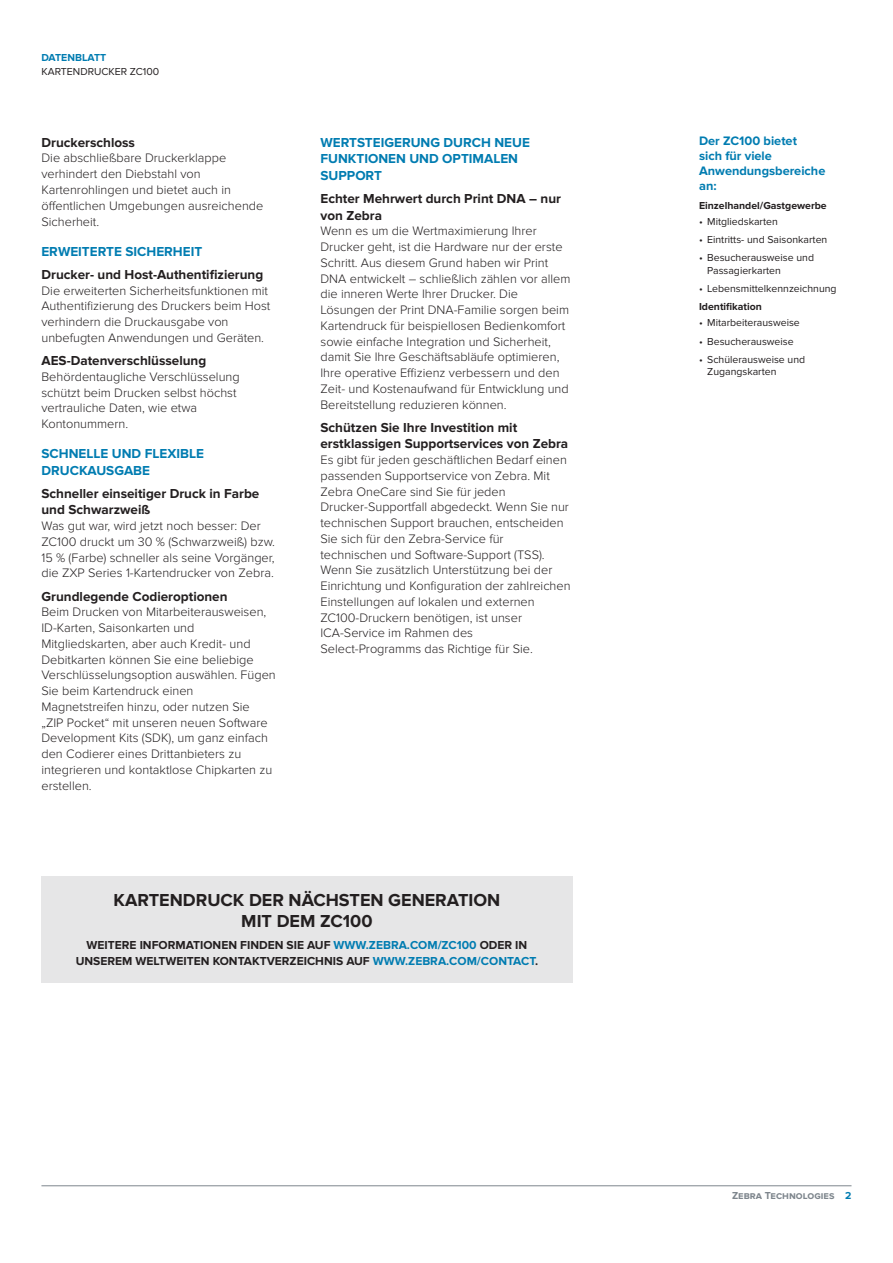
<style>
.page{position:relative;width:893px;height:1263px;background:#fff}
.page>*{position:absolute;margin:0;border:0;box-sizing:border-box;transform-origin:0 0}
.CTA-Call_To_Action{font:700 18px/21px "Proxima Nova";color:#231f20;text-align:center}
.Heading-4{font:700 13.5px/16.5px "Proxima Nova";color:#231f20}
.PILLAR{font:700 13.5px/16.5px "Proxima Nova";color:#007cb1}
.Body{font:700 13.5px "Proxima Nova";color:#007cb1}
.Body-2{font:300 12.75px/15.8px "Proxima Nova";color:#231f20}
.Head_Color-Sidebar{font:700 12.75px/15px "Proxima Nova";color:#007cb1}
.Call_to_Action{font:700 12px/15.3px "Proxima Nova";color:#231f20;text-align:center}
.t1{font:10.5px/12.8px "Proxima Nova";color:#231f20}
.Subhead-Sidebar{font:700 10.5px "Proxima Nova";color:#231f20}
.Footer_Right{font:700 10.5px "Proxima Nova";color:#7e868d}
.Collateral_Type{font:700 10.5px "Proxima Nova";color:#007cb1}
.s1{color:#007cb1}
</style>
<div class="page">
<hr style="left:41px;top:1185px;width:810px;height:1px;background:#7e868d">
<div style="left:41px;top:876px;width:531px;height:107px;background:#e6e6e7"></div>
<p class="Collateral_Type" style="left:41px;top:51px;width:66px">DATENBLATT</p>
<p class="t1" style="left:41px;top:66px;width:119px">KARTENDRUCKER ZC100</p>
<p class="Heading-4" style="left:41px;top:134px;width:95px">Druckerschloss</p>
<p class="Body-2" style="left:41px;top:151px;width:223px">Die abschließbare Druckerklappe verhindert den Diebstahl von<br>Kartenrohlingen und bietet auch in öffentlichen Umgebungen ausreichende<br>Sicherheit.</p>
<p class="Body" style="left:41px;top:243px;width:162px">ERWEITERTE SICHERHEIT</p>
<p class="Heading-4" style="left:41px;top:266px;width:223px">Drucker- und Host-Authentifizierung</p>
<p class="Body-2" style="left:41px;top:283px;width:230px">Die erweiterten Sicherheitsfunktionen mit Authentifizierung des Druckers beim Host verhindern die Druckausgabe von unbefugten Anwendungen und Geräten.</p>
<p class="Heading-4" style="left:41px;top:353px;width:166px">AES-Datenverschlüsselung</p>
<p class="Body-2" style="left:41px;top:369px;width:200px">Behördentaugliche Verschlüsselung schützt beim Drucken selbst höchst vertrauliche Daten, wie etwa<br>Kontonummern.</p>
<p class="PILLAR" style="left:41px;top:446px;width:164px">SCHNELLE UND FLEXIBLE<br>DRUCKAUSGABE</p>
<p class="Heading-4" style="left:41px;top:485px;width:219px">Schneller einseitiger Druck in Farbe und Schwarzweiß</p>
<p class="Body-2" style="left:41px;top:518px;width:235px">Was gut war, wird jetzt noch besser: Der ZC100 druckt um 30 % (Schwarzweiß) bzw.<br>15 % (Farbe) schneller als seine Vorgänger, die ZXP Series 1-Kartendrucker von Zebra.</p>
<p class="Heading-4" style="left:41px;top:588px;width:188px">Grundlegende Codieroptionen</p>
<p class="Body-2" style="left:41px;top:604px;width:236px">Beim Drucken von Mitarbeiterausweisen, ID-Karten, Saisonkarten und Mitgliedskarten, aber auch Kredit- und Debitkarten können Sie eine beliebige Verschlüsselungsoption auswählen. Fügen Sie beim Kartendruck einen Magnetstreifen hinzu, oder nutzen Sie<br>„ZIP Pocket“ mit unseren neuen Software Development Kits (SDK), um ganz einfach den Codierer eines Drittanbieters zu integrieren und kontaktlose Chipkarten zu erstellen.</p>
<p class="PILLAR" style="left:320px;top:134px;width:211px">WERTSTEIGERUNG DURCH NEUE<br>FUNKTIONEN UND OPTIMALEN<br>SUPPORT</p>
<p class="Heading-4" style="left:320px;top:191px;width:242px">Echter Mehrwert durch Print DNA – nur von Zebra</p>
<p class="Body-2" style="left:320px;top:223px;width:251px">Wenn es um die Wertmaximierung Ihrer Drucker geht, ist die Hardware nur der erste Schritt. Aus diesem Grund haben wir Print DNA entwickelt – schließlich zählen vor allem die inneren Werte Ihrer Drucker. Die Lösungen der Print DNA-Familie sorgen beim Kartendruck für beispiellosen Bedienkomfort sowie einfache Integration und Sicherheit, damit Sie Ihre Geschäftsabläufe optimieren, Ihre operative Effizienz verbessern und den Zeit- und Kostenaufwand für Entwicklung und Bereitstellung reduzieren können.</p>
<p class="Heading-4" style="left:320px;top:419px;width:249px">Schützen Sie Ihre Investition mit erstklassigen Supportservices von Zebra</p>
<p class="Body-2" style="left:320px;top:452px;width:252px">Es gibt für jeden geschäftlichen Bedarf einen passenden Supportservice von Zebra. Mit Zebra OneCare sind Sie für jeden Drucker-Supportfall abgedeckt. Wenn Sie nur technischen Support brauchen, entscheiden Sie sich für den Zebra-Service für technischen und Software-Support (TSS).<br>Wenn Sie zusätzlich Unterstützung bei der Einrichtung und Konfiguration der zahlreichen Einstellungen auf lokalen und externen ZC100-Druckern benötigen, ist unser ICA-Service im Rahmen des Select-Programms das Richtige für Sie.</p>
<p class="CTA-Call_To_Action" style="left:114px;top:890px;width:388px">KARTENDRUCK DER NÄCHSTEN GENERATION<br>MIT DEM ZC100</p>
<p class="Call_to_Action" style="left:76px;top:938px;width:464px">WEITERE INFORMATIONEN FINDEN SIE AUF <span class="s1">WWW.ZEBRA.COM/ZC100</span> ODER IN<br>UNSEREM WELTWEITEN KONTAKTVERZEICHNIS AUF <span class="s1">WWW.ZEBRA.COM/CONTACT</span>.</p>
<p class="Head_Color-Sidebar" style="left:699px;top:133px;width:128px">Der ZC100 bietet<br>sich für viele<br>Anwendungsbereiche an:</p>
<p class="Subhead-Sidebar" style="left:699px;top:200px;width:129px">Einzelhandel/Gastgewerbe</p>
<p class="t1" style="left:699px;top:215px;width:80px">• Mitgliedskarten</p>
<p class="t1" style="left:699px;top:233px;width:130px">• Eintritts- und Saisonkarten</p>
<p class="t1" style="left:707px;top:252px;width:108px;text-indent:-8px">• Besucherausweise und<br>Passagierkarten</p>
<p class="t1" style="left:699px;top:283px;width:139px">• Lebensmittelkennzeichnung</p>
<p class="Subhead-Sidebar" style="left:699px;top:301px;width:64px">Identifikation</p>
<p class="t1" style="left:699px;top:317px;width:102px">• Mitarbeiterausweise</p>
<p class="t1" style="left:699px;top:335px;width:96px">• Besucherausweise</p>
<p class="t1" style="left:707px;top:353px;width:99px;text-indent:-8px">• Schülerausweise und<br>Zugangskarten</p>
<p class="Footer_Right" style="left:732px;top:1190px;width:121px">Zebra Technologies <span class="s1">2</span></p>
</div>
